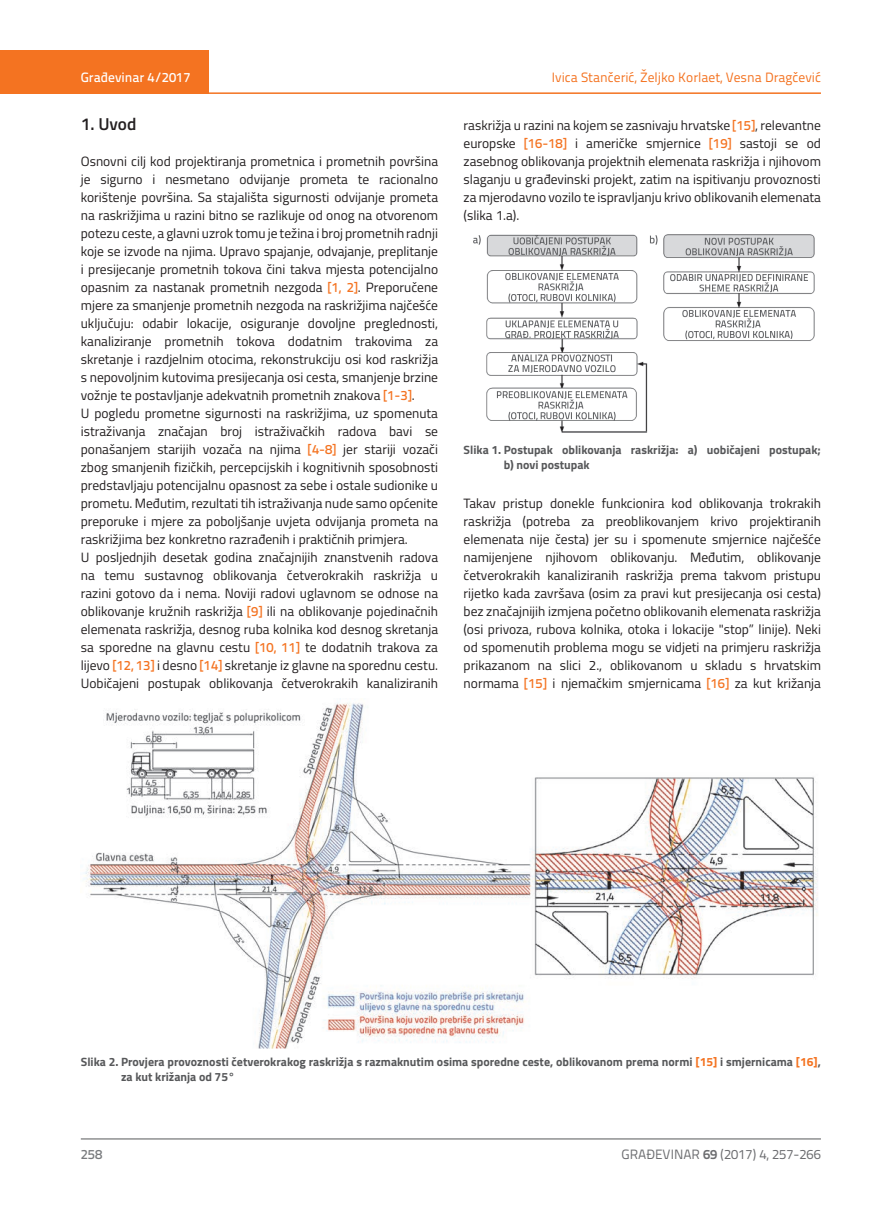
<style>
.page{position:relative;width:872px;height:1212px;background:#fff}
.page>*{position:absolute;margin:0;border:0;box-sizing:border-box;transform-origin:0 0}
.t1{font:600 17.25px "Titillium";color:#231f20}
.t2{font:13.5px/18px "Titillium";color:#231f20;text-align:justify}
.t3{font:13.5px "Titillium Text 22 L";color:#f47321}
.t4{font:13.5px "Titillium Text 22 L";color:#6c6d70}
.t5{font:500 13.5px "Titillium Text 22 L";color:#fff}
.t6{font:500 13.5px "Titillium Text 22 L";color:#787a7d}
.t7{font:700 12px/15px "Titillium";color:#57585a}
.s1{font-family:"Titillium Text 22 L";font-weight:500;color:#f47321}
.s2{color:#f47321}
.s3{font-weight:700}
</style>
<div class="page">
<div style="left:0;top:50px;width:208px;height:44px;background:#f47321"></div>
<hr style="left:0;top:92px;width:821px;height:2px;background:#f47321">
<hr style="left:81px;top:1139px;width:740px;height:1px;background:#57585a">
<img style="left:473px;top:234px;width:342px;height:199px">
<img style="left:84px;top:698px;width:734px;height:350px">
<p class="t5" style="left:81px;top:67px;width:111px">Građevinar 4/2017</p>
<p class="t1" style="left:81px;top:111px;width:57px">1. Uvod</p>
<p class="t2" style="left:81px;top:151px;width:359px;text-align:left">Osnovni cilj kod projektiranja prometnica i prometnih površina je sigurno i nesmetano odvijanje prometa te racionalno korištenje površina. Sa stajališta sigurnosti odvijanje prometa na raskrižjima u razini bitno se razlikuje od onog na otvorenom potezu ceste, a glavni uzrok tomu je težina i broj prometnih radnji koje se izvode na njima. Upravo spajanje, odvajanje, preplitanje i presijecanje prometnih tokova čini takva mjesta potencijalno opasnim za nastanak prometnih nezgoda <span class="s1">[1, 2]</span>. Preporučene mjere za smanjenje prometnih nezgoda na raskrižjima najčešće uključuju: odabir lokacije, osiguranje dovoljne preglednosti, kanaliziranje prometnih tokova dodatnim trakovima za skretanje i razdjelnim otocima, rekonstrukciju osi kod raskrižja s nepovoljnim kutovima presijecanja osi cesta, smanjenje brzine vožnje te postavljanje adekvatnih prometnih znakova <span class="s1">[1-3]</span>.<br>U pogledu prometne sigurnosti na raskrižjima, uz spomenuta istraživanja značajan broj istraživačkih radova bavi se ponašanjem starijih vozača na njima <span class="s1">[4-8]</span> jer stariji vozači zbog smanjenih fizičkih, percepcijskih i kognitivnih sposobnosti predstavljaju potencijalnu opasnost za sebe i ostale sudionike u prometu. Međutim, rezultati tih istraživanja nude samo općenite preporuke i mjere za poboljšanje uvjeta odvijanja prometa na raskrižjima bez konkretno razrađenih i praktičnih primjera.<br>U posljednjih desetak godina značajnijih znanstvenih radova na temu sustavnog oblikovanja četverokrakih raskrižja u razini gotovo da i nema. Noviji radovi uglavnom se odnose na oblikovanje kružnih raskrižja <span class="s1">[9]</span> ili na oblikovanje pojedinačnih elemenata raskrižja, desnog ruba kolnika kod desnog skretanja sa sporedne na glavnu cestu <span class="s1">[10, 11]</span> te dodatnih trakova za lijevo <span class="s1">[12, 13]</span> i desno <span class="s1">[14]</span> skretanje iz glavne na sporednu cestu.<br>Uobičajeni postupak oblikovanja četverokrakih kanaliziranih</p>
<p class="t3" style="left:552px;top:68px;width:270px">Ivica Stančerić, Željko Korlaet, Vesna Dragčević</p>
<p class="t2" style="left:463px;top:115px;width:359px">raskrižja u razini na kojem se zasnivaju hrvatske <span class="s1">[15]</span>, relevantne europske <span class="s1">[16-18]</span> i američke smjernice <span class="s1">[19]</span> sastoji se od zasebnog oblikovanja projektnih elemenata raskrižja i njihovom slaganju u građevinski projekt, zatim na ispitivanju provoznosti za mjerodavno vozilo te ispravljanju krivo oblikovanih elemenata (slika 1.a).</p>
<p class="t7" style="left:504px;top:441px;width:318px;text-indent:-40px">Slika 1. Postupak oblikovanja raskrižja: a) uobičajeni postupak; b) novi postupak</p>
<p class="t2" style="left:463px;top:493px;width:359px">Takav pristup donekle funkcionira kod oblikovanja trokrakih raskrižja (potreba za preoblikovanjem krivo projektiranih elemenata nije česta) jer su i spomenute smjernice najčešće namijenjene njihovom oblikovanju. Međutim, oblikovanje četverokrakih kanaliziranih raskrižja prema takvom pristupu rijetko kada završava (osim za pravi kut presijecanja osi cesta) bez značajnijih izmjena početno oblikovanih elemenata raskrižja (osi privoza, rubova kolnika, otoka i lokacije "stop” linije). Neki od spomenutih problema mogu se vidjeti na primjeru raskrižja prikazanom na slici 2., oblikovanom u skladu s hrvatskim normama <span class="s1">[15]</span> i njemačkim smjernicama <span class="s1">[16]</span> za kut križanja</p>
<p class="t7" style="left:121px;top:1054px;width:701px;text-indent:-40px">Slika 2. Provjera provoznosti četverokrakog raskrižja s razmaknutim osima sporedne ceste, oblikovanom prema normi <span class="s2">[15]</span> i smjernicama <span class="s2">[16]</span>, za kut križanja od 75°</p>
<p class="t6" style="left:81px;top:1144px;width:23px">258</p>
<p class="t4" style="left:621px;top:1144px;width:201px">GRAĐEVINAR <span class="s3">69</span> (2017) 4, 257-266</p>
</div>
